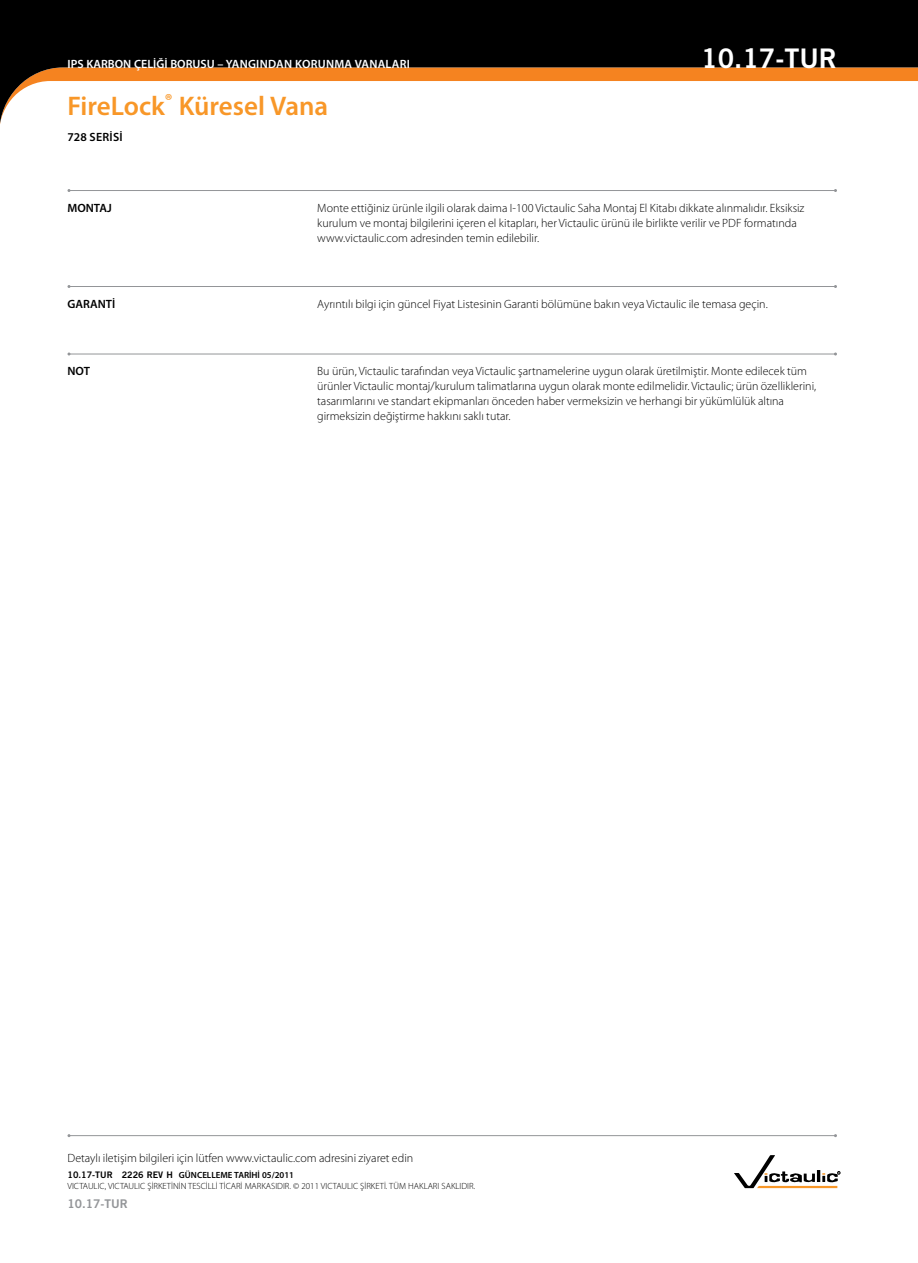
<style>
.page{position:relative;width:918px;height:1263px;background:#fff}
.page>*{position:absolute;margin:0;border:0;box-sizing:border-box;transform-origin:0 0}
.t1{font:600 27px "Myriad Pro";color:#f89728}
.t2{font:27px "Trade Gothic LT Std Bd 2";color:#fff}
.t3{font:300 12px/15px "Myriad Pro";color:#000}
.t4{font:600 12px "Myriad Pro";color:#fff}
.t5{font:600 12px "Myriad Pro";color:#000}
.t6{font:12px "Trade Gothic LT Std Bd 2";color:#939598}
.t7{font:600 12px "Myriad Pro";letter-spacing:.02em;color:#000}
.t8{font:300 9px/11.2px "Myriad Pro";color:#000}
.s1{font-family:"Trade Gothic LT Std Bd 2";font-weight:400}
.s2{font-weight:600}
</style>
<div class="page">
<hr style="left:69px;top:354px;width:767px;height:1px;background:#939598">
<hr style="left:69px;top:286px;width:767px;height:1px;background:#939598">
<svg style="left:0;top:0;width:918px;height:124px;fill:#000"></svg>
<hr style="left:69px;top:190px;width:767px;height:1px;background:#939598">
<svg style="left:734px;top:1155px;width:106px;height:33px"></svg>
<hr style="left:69px;top:1135px;width:767px;height:1px;background:#939598">
<p class="t4" style="left:68px;top:56px;width:344px">IPS KARBON ÇELİĞİ BORUSU – YANGINDAN KORUNMA VANALARI</p>
<h1 class="t2" style="left:701px;top:41px;width:137px">10.17-TUR</h1>
<h1 class="t1" style="left:67px;top:89px;width:262px">FireLock<sup>®</sup> Küresel Vana</h1>
<p class="t7" style="left:67px;top:129px;width:55px">728 SERISI</p>
<p class="t5" style="left:68px;top:200px;width:46px">MONTAJ</p>
<p class="t3" style="left:317px;top:200px;width:489px">Monte ettiğiniz ürünle ilgili olarak daima I-100 Victaulic Saha Montaj El Kitabı dikkate alınmalıdır. Eksiksiz kurulum ve montaj bilgilerini içeren el kitapları, her Victaulic ürünü ile birlikte verilir ve PDF formatında www.victaulic.com adresinden temin edilebilir.</p>
<p class="t5" style="left:68px;top:296px;width:49px">GARANTİ</p>
<p class="t3" style="left:317px;top:296px;width:452px">Ayrıntılı bilgi için güncel Fiyat Listesinin Garanti bölümüne bakın veya Victaulic ile temasa geçin.</p>
<p class="t5" style="left:68px;top:363px;width:24px">NOT</p>
<p class="t3" style="left:317px;top:363px;width:501px">Bu ürün, Victaulic tarafından veya Victaulic şartnamelerine uygun olarak üretilmiştir. Monte edilecek tüm ürünler Victaulic montaj/kurulum talimatlarına uygun olarak monte edilmelidir. Victaulic; ürün özelliklerini, tasarımlarını ve standart ekipmanları önceden haber vermeksizin ve herhangi bir yükümlülük altına girmeksizin değiştirme hakkını saklı tutar.</p>
<p class="t3" style="left:67px;top:1150px;width:347px">Detaylı iletişim bilgileri için lütfen www.victaulic.com adresini ziyaret edin</p>
<p class="t8" style="left:68px;top:1169px;width:409px"><span class="s1">10.17-TUR 2226 REV H</span> <span class="s2">GÜNCELLEME TARİHİ 05/2011<br></span>VICTAULIC, VICTAULIC ŞİRKETİNİN TESCİLLİ TİCARİ MARKASIDIR. © 2011 VICTAULIC ŞİRKETİ. TÜM HAKLARI SAKLIDIR.</p>
<p class="t6" style="left:68px;top:1197px;width:62px">10.17-TUR</p>
</div>
